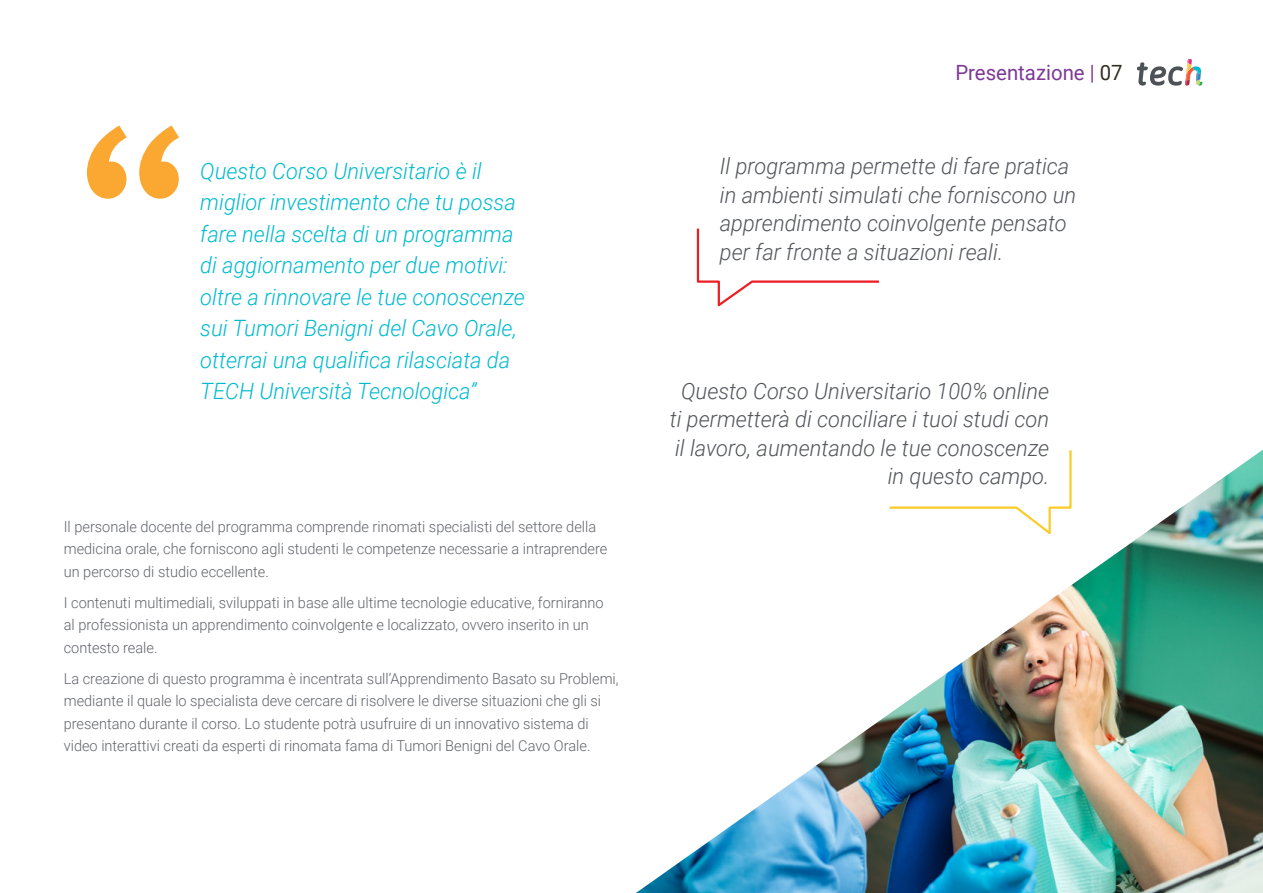
<style>
.page{position:relative;width:1263px;height:893px;background:#fff}
.page>*{position:absolute;margin:0;border:0;box-sizing:border-box;transform-origin:0 0}
.t1{font:italic 300 22.5px/28.5px "Roboto";color:#52555b;text-align:right}
.t2{font:italic 300 22.5px/31.5px "Roboto";color:#00bacf}
.t3{font:21px "Roboto";color:#7e3996}
.t4{font:300 15px/22.5px "Roboto";color:#61646a}
.s1{color:#312e20}
</style>
<div class="page">
<svg style="left:696px;top:228px;width:183px;height:79px"></svg>
<img style="left:636px;top:450px;width:627px;height:443px">
<svg style="left:1137px;top:59px;width:65px;height:27px"></svg>
<svg style="left:87px;top:125px;width:92px;height:74px"></svg>
<p class="t2" style="left:200px;top:154px;width:326px">Questo Corso Universitario è il miglior investimento che tu possa fare nella scelta di un programma di aggiornamento per due motivi: oltre a rinnovare le tue conoscenze sui Tumori Benigni del Cavo Orale, otterrai una qualifica rilasciata da TECH Università Tecnologica”</p>
<p class="t4" style="left:64px;top:515px;width:545px">Il personale docente del programma comprende rinomati specialisti del settore della medicina orale, che forniscono agli studenti le competenze necessarie a intraprendere un percorso di studio eccellente.</p>
<p class="t4" style="left:64px;top:591px;width:541px">I contenuti multimediali, sviluppati in base alle ultime tecnologie educative, forniranno al professionista un apprendimento coinvolgente e localizzato, ovvero inserito in un contesto reale.</p>
<p class="t4" style="left:64px;top:667px;width:556px">La creazione di questo programma è incentrata sull’Apprendimento Basato su Problemi, mediante il quale lo specialista deve cercare di risolvere le diverse situazioni che gli si presentano durante il corso. Lo studente potrà usufruire di un innovativo sistema di video interattivi creati da esperti di rinomata fama di Tumori Benigni del Cavo Orale.</p>
<h2 class="t3" style="left:955px;top:57px;width:169px">Presentazione | <span class="s1">07</span></h2>
<h1 class="t1" style="left:720px;top:151px;width:358px;text-align:left">Il programma permette di fare pratica in ambienti simulati che forniscono un apprendimento coinvolgente pensato per far fronte a situazioni reali.</h1>
<h1 class="t1" style="left:670px;top:376px;width:381px">Questo Corso Universitario 100% online ti permetterà di conciliare i tuoi studi con il lavoro, aumentando le tue conoscenze in questo campo.</h1>
</div>
